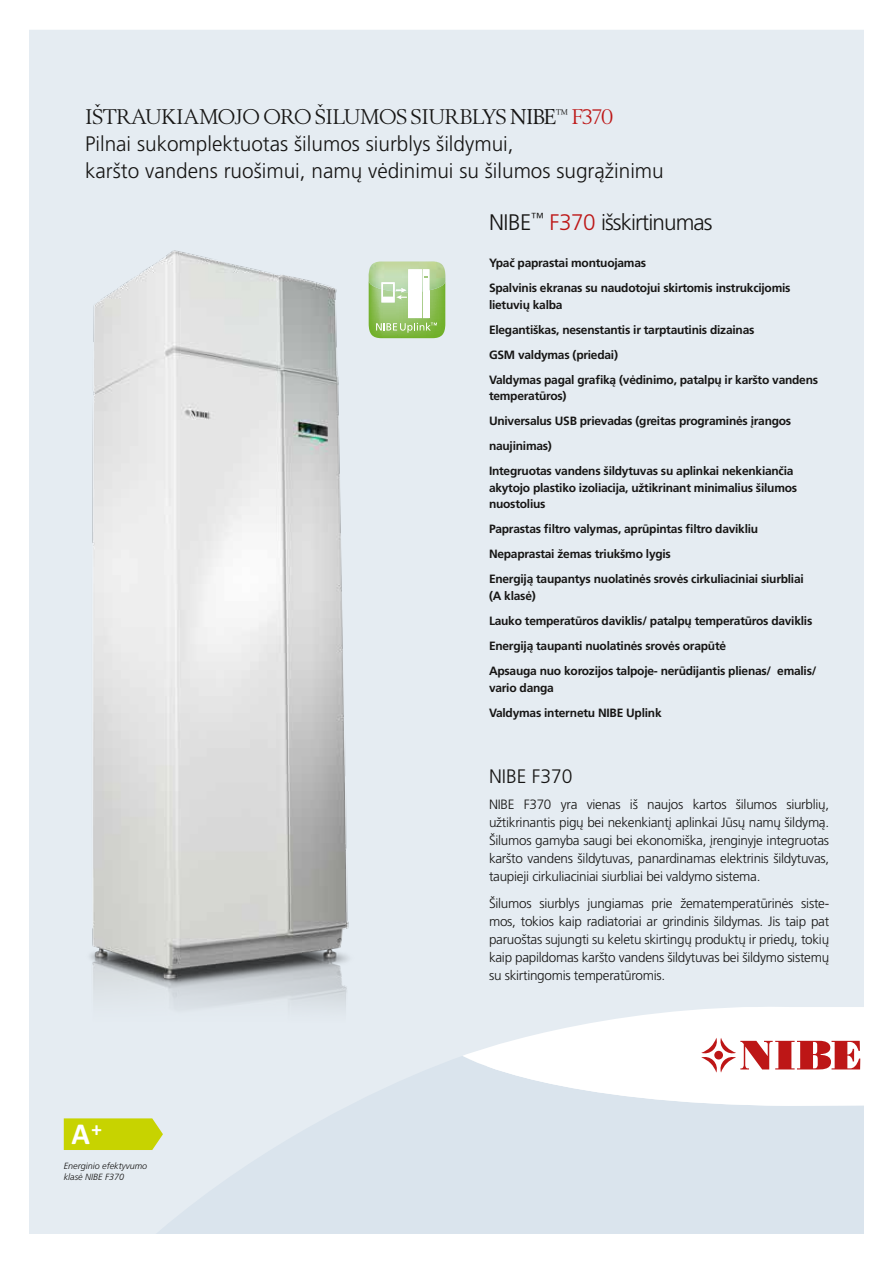
<style>
.page{position:relative;width:893px;height:1263px;background:#fff}
.page>*{position:absolute;margin:0;border:0;box-sizing:border-box;transform-origin:0 0}
.t1{font:700 30.45px "Calibri";color:#fff}
.t2{font:300 22.5px "Frutiger CE";letter-spacing:-.04em;color:#161514}
.t3{font:300 21px/27px "Frutiger CE";color:#161514}
.t4{font:21px "Berling Nova Display CE";letter-spacing:-.02em;color:#161514}
.t5{font:300 19.5px "Frutiger CE";color:#161514}
.t6{font:300 13.5px/18px "Frutiger CE";letter-spacing:-.02em;color:#161514;text-align:justify}
.t7{font:700 12px/25px "Frutiger CE";letter-spacing:-.02em;color:#161514}
.t8{font:italic 300 9px "Frutiger CE";color:#161514}
.t9{font:italic 300 9px "Frutiger";color:#161514}
.s1{font-family:"Berling";font-size:22.5px}
.s2{color:#bd1616}
.s3{font-family:"Frutiger CE"}
</style>
<div class="page">
<div style="left:30px;top:30px;width:833px;height:973px;background:#e5ecf2"></div>
<svg style="left:30px;top:1106px;width:833px;height:127px;fill:#dae4ed"></svg>
<svg style="left:551px;top:1003px;width:312px;height:103px"></svg>
<div style="left:64px;top:1126px;width:99px;height:24px;background:#c7d300"></div>
<img style="left:29px;top:248px;width:522px;height:878px">
<h3 class="t4" style="left:85px;top:104px;width:529px">IŠTRAUKIAMOJO ORO ŠILUMOS SIURBLYS <span class="s1">NIBE</span><sup>™</sup> <span class="s2">F370</span></h3>
<h3 class="t3" style="left:85px;top:130px;width:580px">Pilnai sukomplektuotas šilumos siurblys šildymui,<br>karšto vandens ruošimui, namų vėdinimui su šilumos sugrąžinimu</h3>
<h2 class="t2" style="left:489px;top:209px;width:225px">NIBE<sup>™</sup> <span class="s2">F370</span> išskirtinumas</h2>
<p class="t7" style="left:489px;top:251px;width:303px">Ypač paprastai montuojamas<br>Spalvinis ekranas su naudotojui skirtomis instrukcijomis</p>
<p class="t7" style="left:489px;top:292px;width:331px">lietuvių kalba<br>Elegantiškas, nesenstantis ir tarptautinis dizainas<br>GSM valdymas (priedai)<br>Valdymas pagal grafiką (vėdinimo, patalpų ir karšto vandens</p>
<p class="t7" style="left:489px;top:384px;width:306px">temperatūros)<br>Universalus USB prievadas (greitas programinės įrangos naujinimas)<br>Integruotas vandens šildytuvas su aplinkai nekenkiančia</p>
<p class="t7" style="left:489px;top:479px;width:310px;line-height:16.5px">akytojo plastiko izoliacija, užtikrinant minimalius šilumos nuostolius</p>
<p class="t7" style="left:489px;top:517px;width:316px">Paprastas filtro valymas, aprūpintas filtro davikliu<br>Nepaprastai žemas triukšmo lygis<br>Energiją taupantys nuolatinės srovės cirkuliaciniai siurbliai</p>
<p class="t7" style="left:489px;top:583px;width:329px">(A klasė)<br>Lauko temperatūros daviklis/ patalpų temperatūros daviklis Energiją taupanti nuolatinės srovės orapūtė<br>Apsauga nuo korozijos talpoje- nerūdijantis plienas/ emalis/</p>
<p class="t7" style="left:489px;top:675px;width:174px">vario danga<br>Valdymas internetu NIBE Uplink</p>
<h1 class="t1" style="left:72px;top:1114px;width:32px">A<sup>+</sup></h1>
<p class="t8" style="left:64px;top:1161px;width:85px">Energinio efektyvumo</p>
<p class="t9" style="left:64px;top:1172px;width:62px"><span class="s3">klasė</span> NIBE F370</p>
<h3 class="t5" style="left:489px;top:765px;width:85px">NIBE F370</h3>
<p class="t6" style="left:489px;top:795px;width:342px">NIBE F370 yra vienas iš naujos kartos šilumos siurblių, užtikrinantis pigų bei nekenkiantį aplinkai Jūsų namų šildymą.<br>Šilumos gamyba saugi bei ekonomiška, įrenginyje integruotas karšto vandens šildytuvas, panardinamas elektrinis šildytuvas, taupieji cirkuliaciniai siurbliai bei valdymo sistema.</p>
<p class="t6" style="left:489px;top:894px;width:342px">Šilumos siurblys jungiamas prie žematemperatūrinės siste&shy;mos, tokios kaip radiatoriai ar grindinis šildymas. Jis taip pat paruoštas sujungti su keletu skirtingų produktų ir priedų, tokių kaip papildomas karšto vandens šildytuvas bei šildymo sistemų su skirtingomis temperatūromis.</p>
</div>
